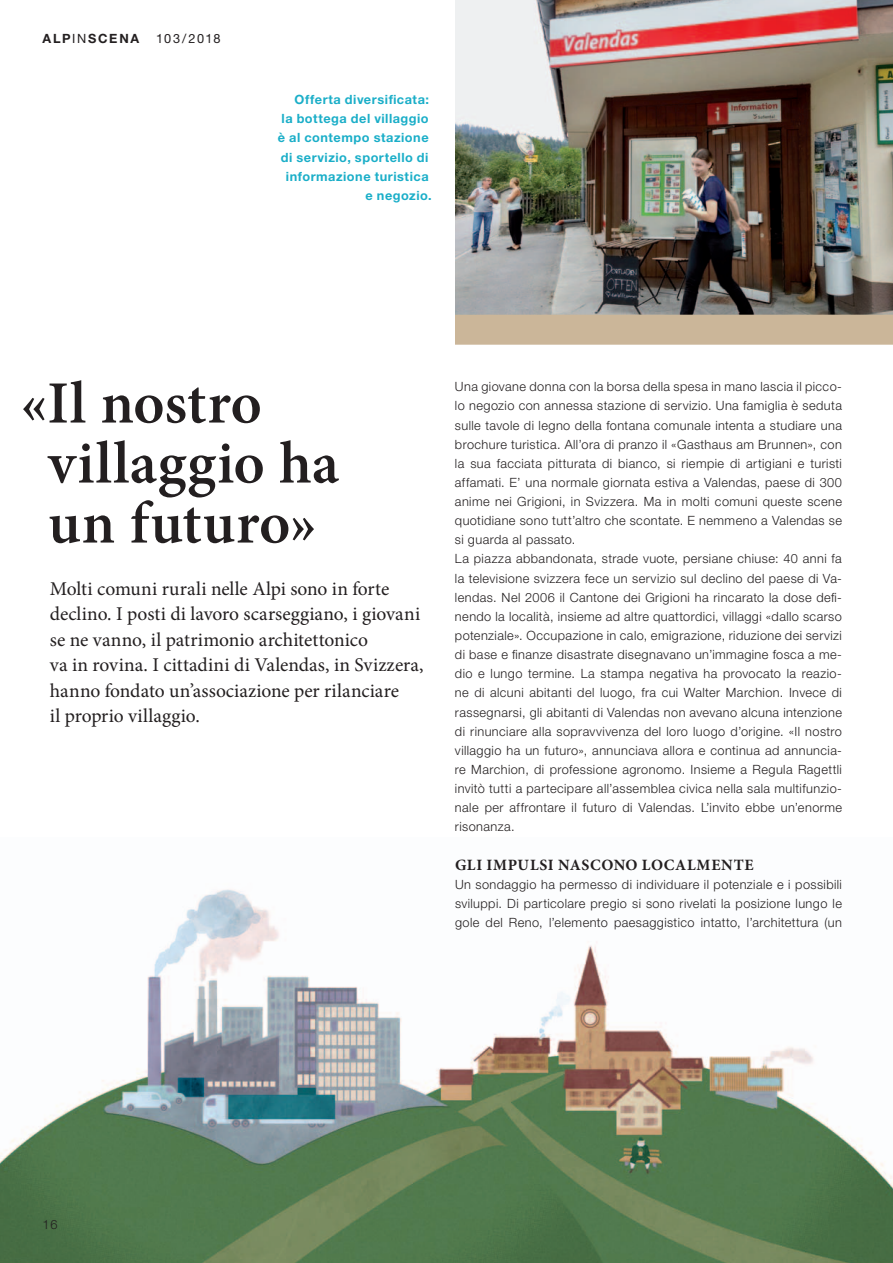
<style>
.page{position:relative;width:893px;height:1263px;background:#fff}
.page>*{position:absolute;margin:0;border:0;box-sizing:border-box;transform-origin:0 0}
.t1{font:600 60px/60px "Minion Pro";color:#231f20}
.t2{font:19.5px/25.5px "Minion Pro";color:#231f20}
.t3{font:700 15.75px "Minion Pro";letter-spacing:.04em;color:#231f20}
.t4{font:300 12.75px/19.2px "Helvetica Neue LT Pro";letter-spacing:.035em;color:#231f20}
.t5{font:700 12.75px/19.2px "Helvetica Neue LT Pro";letter-spacing:.04em;color:#1aaec8;text-align:right}
.t6{font:700 12.75px "Helvetica Neue LT Pro";letter-spacing:.14em;color:#231f20}
.t7{font:12.75px "Helvetica Neue LT Pro";letter-spacing:.105em;color:#231f20}
.s1{font-weight:400}
</style>
<div class="page">
<img style="left:0;top:889px;width:893px;height:374px">
<img style="left:455px;top:0;width:438px;height:315px">
<div style="left:455px;top:315px;width:438px;height:30px;background:#cbb699"></div>
<p class="t6" style="left:43px;top:31px;width:97px">Alp<span class="s1">in</span>scena</p>
<p class="t7" style="left:156px;top:31px;width:66px">103/2018</p>
<p class="t5" style="left:278px;top:90px;width:155px">Offerta diversificata:<br>la bottega del villaggio è al contempo stazione di servizio, sportello di informazione turistica<br>e negozio.</p>
<h1 class="t1" style="left:48px;top:373px;width:293px;text-indent:-28px">«Il nostro villaggio ha un futuro»</h1>
<p class="t2" style="left:50px;top:576px;width:375px">Molti comuni rurali nelle Alpi sono in forte declino. I posti di lavoro scarseggiano, i giovani se ne vanno, il patrimonio architettonico<br>va in rovina. I cittadini di Valendas, in Svizzera, hanno fondato un’associazione per rilanciare<br>il proprio villaggio.</p>
<p class="t4" style="left:455px;top:377px;width:389px">Una giovane donna con la borsa della spesa in mano lascia il picco&shy;lo negozio con annessa stazione di servizio. Una famiglia è seduta sulle tavole di legno della fontana comunale intenta a studiare una brochure turistica. All’ora di pranzo il «Gasthaus am Brunnen», con la sua facciata pitturata di bianco, si riempie di artigiani e turisti affamati. E’ una normale giornata estiva a Valendas, paese di 300 anime nei Grigioni, in Svizzera. Ma in molti comuni queste scene quotidiane sono tutt’altro che scontate. E nemmeno a Valendas se si guarda al passato.<br>La piazza abbandonata, strade vuote, persiane chiuse: 40 anni fa la televisione svizzera fece un servizio sul declino del paese di Va&shy;lendas. Nel 2006 il Cantone dei Grigioni ha rincarato la dose defi&shy;nendo la località, insieme ad altre quattordici, villaggi «dallo scarso potenziale». Occupazione in calo, emigrazione, riduzione dei servizi di base e finanze disastrate disegnavano un’immagine fosca a me&shy;dio e lungo termine. La stampa negativa ha provocato la reazio&shy;ne di alcuni abitanti del luogo, fra cui Walter Marchion. Invece di rassegnarsi, gli abitanti di Valendas non avevano alcuna intenzione di rinunciare alla sopravvivenza del loro luogo d’origine. «Il nostro villaggio ha un futuro», annunciava allora e continua ad annuncia&shy;re Marchion, di professione agronomo. Insieme a Regula Ragettli invitò tutti a partecipare all’assemblea civica nella sala multifunzio&shy;nale per affrontare il futuro di Valendas. L’invito ebbe un’enorme risonanza.</p>
<p class="t3" style="left:455px;top:853px;width:300px">GLI IMPULSI NASCONO LOCALMENTE</p>
<p class="t4" style="left:455px;top:874px;width:388px;text-align:justify">Un sondaggio ha permesso di individuare il potenziale e i possibili sviluppi. Di particolare pregio si sono rivelati la posizione lungo le gole del Reno, l’elemento paesaggistico intatto, l’architettura (un</p>
<p class="t4" style="left:43px;top:1214px;width:17px">16</p>
</div>
